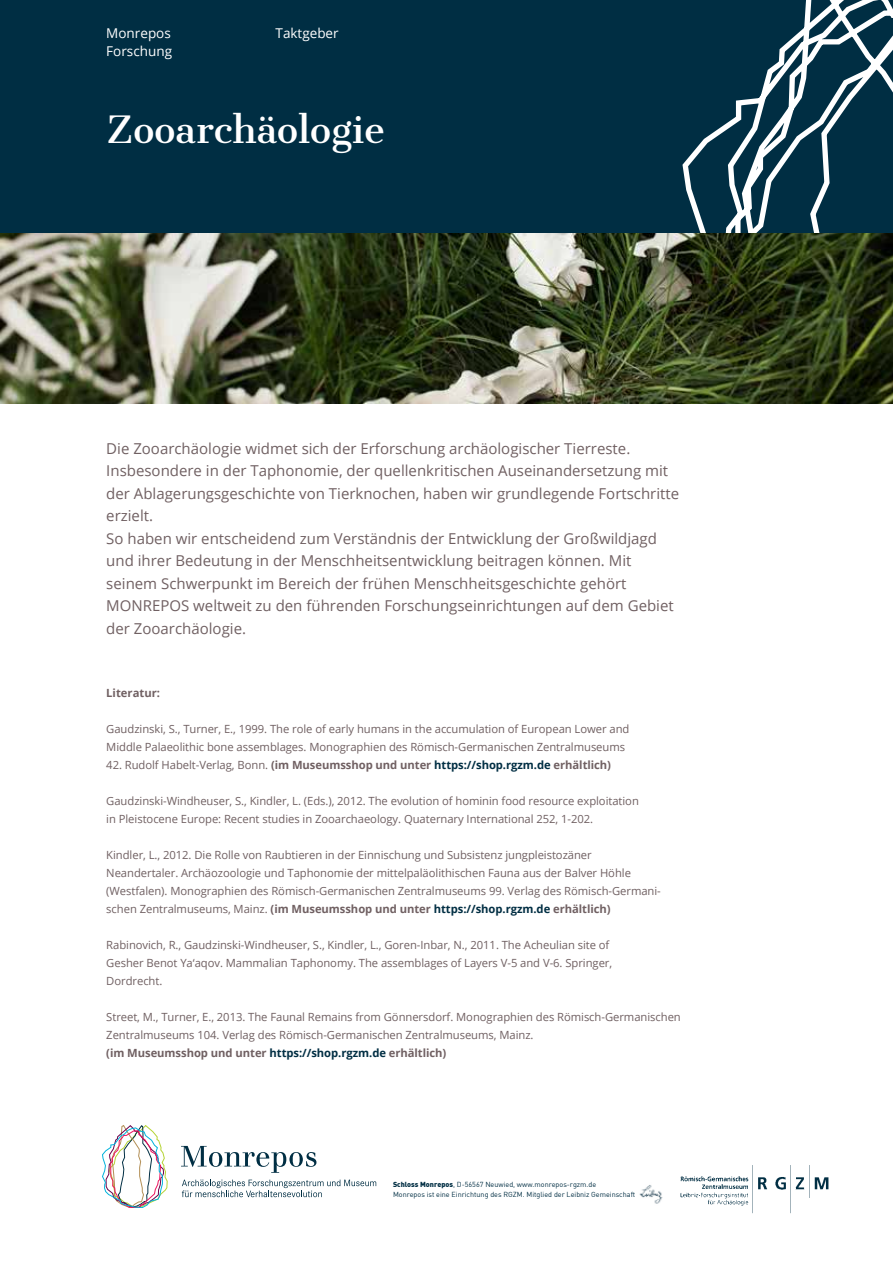
<style>
.page{position:relative;width:893px;height:1263px;background:#fff}
.page>*{position:absolute;margin:0;border:0;box-sizing:border-box;transform-origin:0 0}
.t1{font:36px "Cantata One";color:#fff}
.t2{font:15px/22.5px "Open Sans";color:#706062}
.t3{font:13.5px/18px "Open Sans";color:#fff}
.t4{font:11.25px/18px "Open Sans";letter-spacing:-.005em;color:#706062}
.t5{font:700 11.25px "Open Sans";letter-spacing:-.005em;color:#706062}
.t6{font:7.2px/9.8px "DIN";color:#002e43}
.s1{font-weight:400}
.s2{color:#002e43}
.s3{font-weight:700}
.s4{font-weight:700;color:#002e43}
.s5{font-weight:900}
</style>
<div class="page">
<img style="left:102px;top:1125px;width:66px;height:83px">
<svg style="left:181px;top:1146px;width:135px;height:27px"></svg>
<svg style="left:182px;top:1179px;width:194px;height:18px"></svg>
<img style="left:639px;top:1185px;width:24px;height:19px">
<div style="left:0;top:0;width:893px;height:234px;background:#002e43"></div>
<svg style="left:682px;top:0;width:211px;height:234px"></svg>
<img style="left:680px;top:1165px;width:149px;height:49px">
<img style="left:0;top:234px;width:893px;height:170px">
<p class="t3" style="left:106px;top:24px;width:67px">Monrepos<br>Forschung</p>
<p class="t3" style="left:276px;top:24px;width:65px">Taktgeber</p>
<h1 class="t1" style="left:106px;top:107px;width:280px">Zooarchäologie</h1>
<p class="t2" style="left:106px;top:437px;width:574px">Die Zooarchäologie widmet sich der Erforschung archäologischer Tierreste.<br>Insbesondere in der Taphonomie, der quellenkritischen Auseinandersetzung mit der Ablagerungsgeschichte von Tierknochen, haben wir grundlegende Fortschritte erzielt.<br>So haben wir entscheidend zum Verständnis der Entwicklung der Großwildjagd und ihrer Bedeutung in der Menschheitsentwicklung beitragen können. Mit seinem Schwerpunkt im Bereich der frühen Menschheitsgeschichte gehört MONREPOS weltweit zu den führenden Forschungseinrichtungen auf dem Gebiet der Zooarchäologie.</p>
<p class="t5" style="left:106px;top:685px;width:55px">Literatur:</p>
<p class="t4" style="left:106px;top:719px;width:525px">Gaudzinski, S., Turner, E., 1999. The role of early humans in the accumulation of European Lower and<br>Middle Palaeolithic bone assemblages. Monographien des Römisch-Germanischen Zentralmuseums</p>
<p class="t5" style="left:106px;top:757px;width:506px"><span class="s1">42. Rudolf Habelt-Verlag, Bonn.</span> (im Museumsshop und unter <span class="s2">https://shop.rgzm.de</span> erhältlich)</p>
<p class="t4" style="left:106px;top:791px;width:534px">Gaudzinski-Windheuser, S., Kindler, L. (Eds.), 2012. The evolution of hominin food resource exploitation in Pleistocene Europe: Recent studies in Zooarchaeology. Quaternary International 252, 1-202.</p>
<p class="t4" style="left:106px;top:845px;width:556px">Kindler, L., 2012. Die Rolle von Raubtieren in der Einnischung und Subsistenz jungpleistozäner Neandertaler. Archäozoologie und Taphonomie der mittelpaläolithischen Fauna aus der Balver Höhle (Westfalen). Monographien des Römisch-Germanischen Zentralmuseums 99. Verlag des Römisch-Germani&shy;schen Zentralmuseums, Mainz. <span class="s3">(im Museumsshop und unter</span> <span class="s4">https://shop.rgzm.de</span> <span class="s3">erhältlich)</span></p>
<p class="t4" style="left:106px;top:935px;width:507px">Rabinovich, R., Gaudzinski-Windheuser, S., Kindler, L., Goren-Inbar, N., 2011. The Acheulian site of<br>Gesher Benot Ya‘aqov. Mammalian Taphonomy. The assemblages of Layers V-5 and V-6. Springer,<br>Dordrecht.</p>
<p class="t4" style="left:106px;top:1007px;width:576px">Street, M., Turner, E., 2013. The Faunal Remains from Gönnersdorf. Monographien des Römisch-Germanischen<br>Zentralmuseums 104. Verlag des Römisch-Germanischen Zentralmuseums, Mainz.<br><span class="s3">(im Museumsshop und unter</span> <span class="s4">https://shop.rgzm.de</span> <span class="s3">erhältlich)</span></p>
<p class="t6" style="left:393px;top:1179px;width:244px"><span class="s5">Schloss Monrepos</span>, D-56567 Neuwied, www.monrepos-rgzm.de<br>Monrepos ist eine Einrichtung des RGZM. Mitglied der Leibniz Gemeinschaft</p>
</div>
